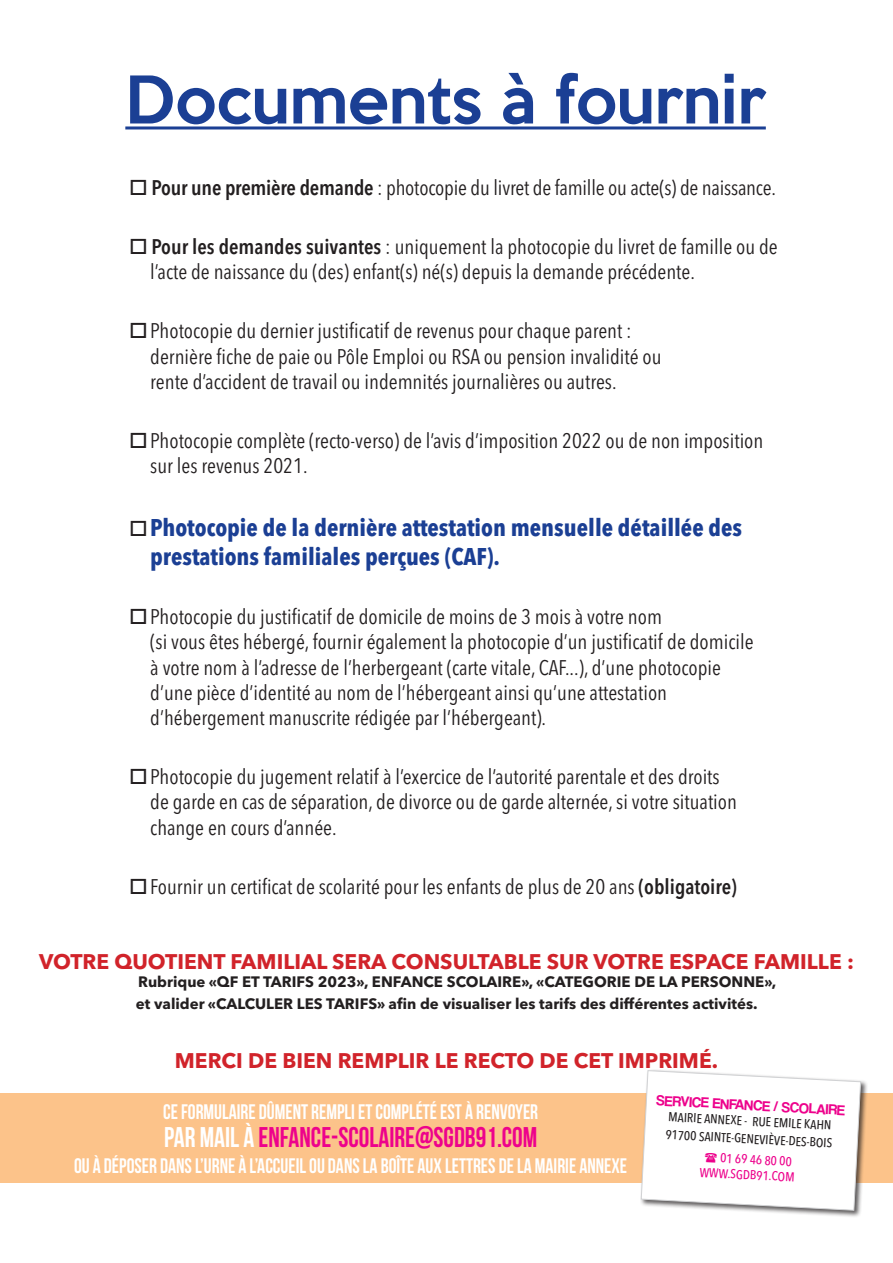
<style>
.page{position:relative;width:893px;height:1263px;background:#fff}
.page>*{position:absolute;margin:0;border:0;box-sizing:border-box;transform-origin:0 0}
.t1{font:500 60px "Keep Calm";color:#1b3f94}
.t2{font:28.5px "Bebas Neue";color:#ed028c;scale:.94 1}
.t3{font:700 condensed 24px/28.8px "Avenir Next LT Pro";color:#1b3f94}
.t4{font:condensed 21px/25.2px "Avenir Next LT Pro";color:#231f20}
.t5{font:21px "Bebas Neue";color:#fff;scale:.94 1}
.t6{font:700 21px "Avenir Next LT Pro";color:#d1232a}
.t7{font:700 15px "Avenir Next LT Pro";color:#231f20}
.t8{font:14.85px "Coolvetica Rg";color:#ed028c}
.t9{font:500 condensed 12.75px "Avenir Next LT Pro";color:#231f20}
.t10{font:500 condensed 12.75px "Avenir Next LT Pro";color:#ed028c}
.s1{font-weight:600}
.s2{color:#231f20}
.s3{color:#fff}
</style>
<div class="page">
<hr style="left:125px;top:126px;width:641px;height:3px;background:#1b3f94">
<div style="left:0;top:1093px;width:893px;height:89px;background:#fcc38a"></div>
<div style="left:640px;top:1069px;width:228px;height:149px;background:#231f20;opacity:.75"></div>
<svg style="left:641px;top:1070px;width:220px;height:141px"></svg>
<p class="t1" style="left:125px;top:48px;width:642px">Documents à fournir</p>
<p class="t4" style="left:129px;top:175px;width:648px">□ <span class="s1">Pour une première demande</span> : photocopie du livret de famille ou acte(s) de naissance.</p>
<p class="t4" style="left:150px;top:234px;width:629px;text-indent:-21px">□ <span class="s1">Pour les demandes suivantes</span> : uniquement la photocopie du livret de famille ou de l’acte de naissance du (des) enfant(s) né(s) depuis la demande précédente.</p>
<p class="t4" style="left:129px;top:318px;width:504px">□Photocopie du dernier justificatif de revenus pour chaque parent :</p>
<p class="t4" style="left:150px;top:344px;width:513px">dernière fiche de paie ou Pôle Emploi ou RSA ou pension invalidité ou rente d’accident de travail ou indemnités journalières ou autres.</p>
<p class="t4" style="left:150px;top:428px;width:615px;text-indent:-21px">□Photocopie complète (recto-verso) de l’avis d’imposition 2022 ou de non imposition sur les revenus 2021.</p>
<p class="t3" style="left:150px;top:513px;width:593px;text-indent:-21px"><span class="s2">□</span>Photocopie de la dernière attestation mensuelle détaillée des prestations familiales perçues (CAF).</p>
<p class="t4" style="left:150px;top:604px;width:605px;text-indent:-21px">□Photocopie du justificatif de domicile de moins de 3 mois à votre nom<br>(si vous êtes hébergé, fournir également la photocopie d’un justificatif de domicile à votre nom à l’adresse de l’herbergeant (carte vitale, CAF...), d’une photocopie d’une pièce d’identité au nom de l’hébergeant ainsi qu’une attestation d’hébergement manuscrite rédigée par l’hébergeant).</p>
<p class="t4" style="left:150px;top:764px;width:588px;text-indent:-21px">□Photocopie du jugement relatif à l’exercice de l’autorité parentale et des droits de garde en cas de séparation, de divorce ou de garde alternée, si votre situation change en cours d’année.</p>
<p class="t4" style="left:129px;top:874px;width:609px">□Fournir un certificat de scolarité pour les enfants de plus de 20 ans <span class="s1">(obligatoire)</span></p>
<p class="t6" style="left:39px;top:949px;width:816px">VOTRE QUOTIENT FAMILIAL SERA CONSULTABLE SUR VOTRE ESPACE FAMILLE :</p>
<p class="t7" style="left:138px;top:973px;width:640px">Rubrique «QF ET TARIFS 2023», ENFANCE SCOLAIRE», «CATEGORIE DE LA PERSONNE»,</p>
<p class="t7" style="left:136px;top:995px;width:623px">et valider «CALCULER LES TARIFS» afin de visualiser les tarifs des différentes activités.</p>
<p class="t6" style="left:175px;top:1048px;width:545px">MERCI DE BIEN REMPLIR LE RECTO DE CET IMPRIMÉ.</p>
<p class="t5" style="left:163px;top:1100px;width:401px">CE FORMULAIRE DÛMENT REMPLI ET COMPLÉTÉ EST À RENVOYER</p>
<p class="t2" style="left:164px;top:1122px;width:398px"><span class="s3">PAR MAIL À</span> ENFANCE-SCOLAIRE@SGDB91.COM</p>
<p class="t5" style="left:74px;top:1154px;width:590px">OU À DÉPOSER DANS L’URNE À L’ACCUEIL OU DANS LA BOÎTE AUX LETTRES DE LA MAIRIE ANNEXE</p>
<p class="t8" style="left:657px;top:1091px;width:190px;rotate:3deg">SERVICE ENFANCE / SCOLAIRE</p>
<p class="t9" style="left:669px;top:1109px;width:165px;rotate:3deg">MAIRIE ANNEXE - RUE EMILE KAHN</p>
<p class="t9" style="left:666px;top:1127px;width:168px;rotate:3deg">91700 SAINTE-GENEVIÈVE-DES-BOIS</p>
<p class="t10" style="left:721px;top:1150px;width:73px;rotate:3deg">01 69 46 80 00</p>
<p class="t10" style="left:700px;top:1164px;width:97px;rotate:3deg">WWW.SGDB91.COM</p>
</div>
